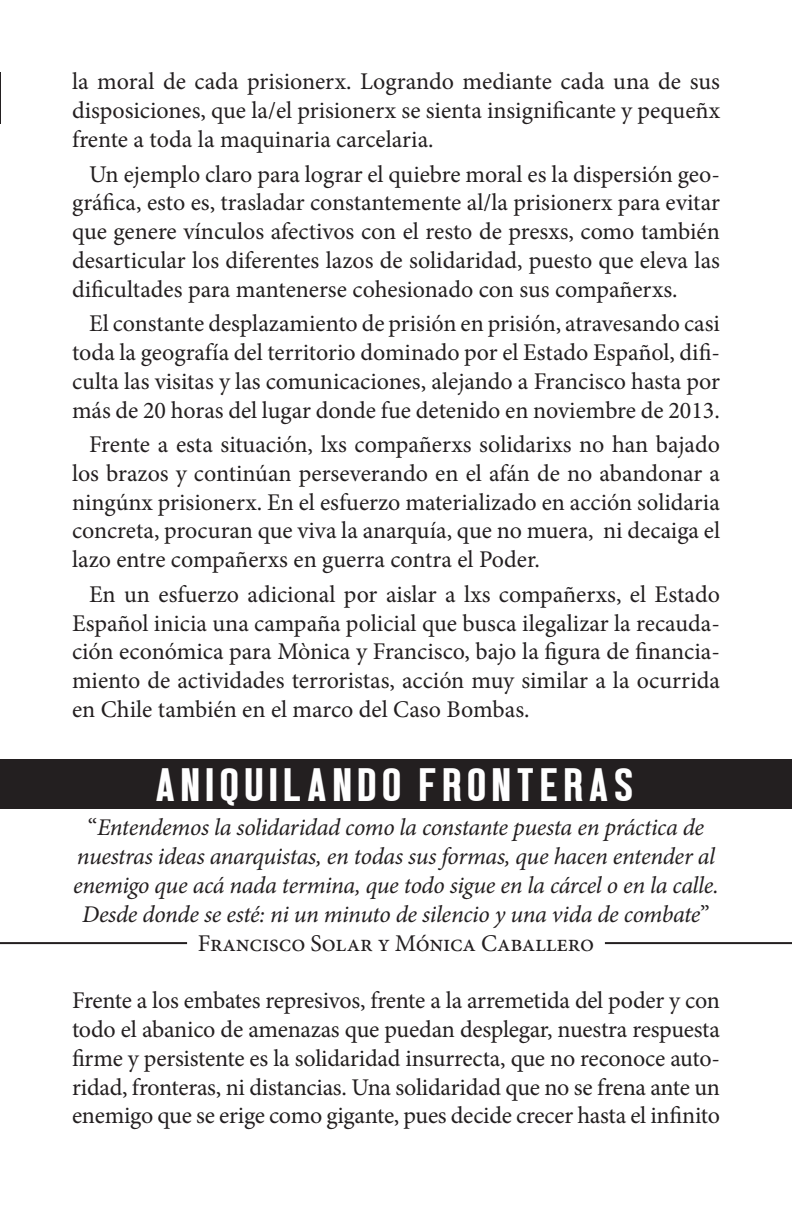
<style>
.page{position:relative;width:792px;height:1224px;background:#fff}
.page>*{position:absolute;margin:0;border:0;box-sizing:border-box;transform-origin:0 0}
.Predeterminado{font:48px "Confidel";letter-spacing:.1em;color:#fff}
.Predeterminado-2{font:24px/28.8px "Minion Pro";letter-spacing:-.005em;color:#231f20;text-align:justify}
.Predeterminado-3{font:italic 24px/28.8px "Minion Pro";letter-spacing:-.015em;color:#231f20;text-align:center}
.s1{font-style:normal}
</style>
<div class="page">
<hr style="left:0;top:72px;width:1px;height:52px;background:#231f20">
<div style="left:0;top:759px;width:792px;height:50px;background:#231f20"></div>
<hr style="left:0;top:942px;width:187px;height:2px;background:#231f20">
<hr style="left:605px;top:942px;width:187px;height:2px;background:#231f20">
<p class="Predeterminado-2" style="left:72px;top:67px;width:649px">la moral de cada prisionerx. Logrando mediante cada una de sus disposiciones, que la/el prisionerx se sienta insignificante y pequeñx frente a toda la maquinaria carcelaria.</p>
<p class="Predeterminado-2" style="left:72px;top:160px;width:650px;text-indent:17px">Un ejemplo claro para lograr el quiebre moral es la dispersión geo&shy;gráfica, esto es, trasladar constantemente al/la prisionerx para evitar que genere vínculos afectivos con el resto de presxs, como también desarticular los diferentes lazos de solidaridad, puesto que eleva las dificultades para mantenerse cohesionado con sus compañerxs.</p>
<p class="Predeterminado-2" style="left:72px;top:309px;width:650px;text-indent:17px">El constante desplazamiento de prisión en prisión, atravesando casi toda la geografía del territorio dominado por el Estado Español, difi&shy;culta las visitas y las comunicaciones, alejando a Francisco hasta por más de 20 horas del lugar donde fue detenido en noviembre de 2013.</p>
<p class="Predeterminado-2" style="left:72px;top:430px;width:650px;text-indent:17px">Frente a esta situación, lxs compañerxs solidarixs no han bajado los brazos y continúan perseverando en el afán de no abandonar a ningúnx prisionerx. En el esfuerzo materializado en acción solidaria concreta, procuran que viva la anarquía, que no muera, ni decaiga el lazo entre compañerxs en guerra contra el Poder.</p>
<p class="Predeterminado-2" style="left:72px;top:580px;width:650px;text-indent:17px">En un esfuerzo adicional por aislar a lxs compañerxs, el Estado Español inicia una campaña policial que busca ilegalizar la recauda&shy;ción económica para Mònica y Francisco, bajo la figura de financia&shy;miento de actividades terroristas, acción muy similar a la ocurrida en Chile también en el marco del Caso Bombas.</p>
<p class="Predeterminado" style="left:156px;top:759px;width:481px">ANIQUILANDO FRONTERAS</p>
<p class="Predeterminado-3" style="left:73px;top:813px;width:647px"><span class="s1">“</span>Entendemos la solidaridad como la constante puesta en práctica de nuestras ideas anarquistas, en todas sus formas, que hacen entender al enemigo que acá nada termina, que todo sigue en la cárcel o en la calle.<br>Desde donde se esté: ni un minuto de silencio y una vida de combate<span class="s1">”</span></p>
<p class="Predeterminado-2" style="left:198px;top:929px;width:398px">Francisco Solar y Mónica Caballero</p>
<p class="Predeterminado-2" style="left:72px;top:986px;width:650px">Frente a los embates represivos, frente a la arremetida del poder y con todo el abanico de amenazas que puedan desplegar, nuestra respuesta firme y persistente es la solidaridad insurrecta, que no reconoce auto&shy;ridad, fronteras, ni distancias. Una solidaridad que no se frena ante un enemigo que se erige como gigante, pues decide crecer hasta el infinito</p>
</div>
